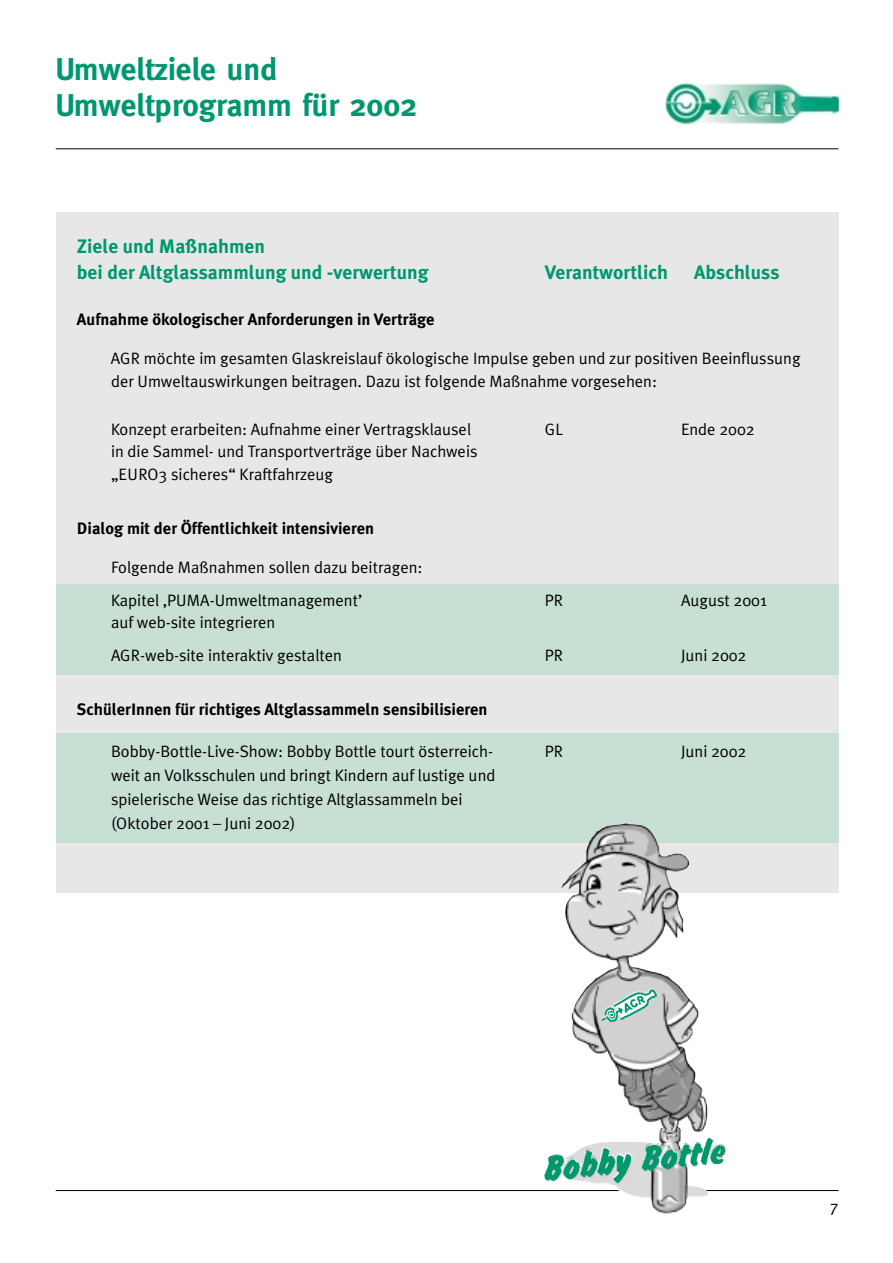
<style>
.page{position:relative;width:893px;height:1263px;background:#fff}
.page>*{position:absolute;margin:0;border:0;box-sizing:border-box;transform-origin:0 0}
.t1{font:700 31.5px/36px "Meta";color:#00976f}
.t2{font:700 19.5px/25.5px "Meta Plus";color:#00976f}
.t3{font:16.5px/22.5px "Meta Plus Normal";color:#000}
.t4{font:700 16.5px "Meta Plus";color:#000}
.t5{font:16.5px "Meta";color:#000}
</style>
<div class="page">
<div style="left:56px;top:213px;width:782px;height:680px;background:#e7e7e7"></div>
<div style="left:56px;top:585px;width:782px;height:90px;background:#c7e0d3"></div>
<div style="left:56px;top:733px;width:782px;height:110px;background:#c7e0d3"></div>
<hr style="left:56px;top:1190px;width:782px;height:1px;background:#000">
<img style="left:665px;top:83px;width:173px;height:41px">
<hr style="left:56px;top:148px;width:782px;height:1px;background:#000">
<img style="left:544px;top:823px;width:182px;height:391px">
<h1 class="t1" style="left:56px;top:54px;width:363px">Umweltziele und<br>Umweltprogramm für 2002</h1>
<p class="t2" style="left:77px;top:235px;width:353px">Ziele und Maßnahmen<br>bei der Altglassammlung und -verwertung</p>
<p class="t2" style="left:545px;top:261px;width:124px">Verantwortlich</p>
<p class="t2" style="left:694px;top:261px;width:87px">Abschluss</p>
<p class="t4" style="left:77px;top:313px;width:359px">Aufnahme ökologischer Anforderungen in Verträge</p>
<p class="t3" style="left:111px;top:349px;width:691px">AGR möchte im gesamten Glaskreislauf ökologische Impulse geben und zur positiven Beeinflussung der Umweltauswirkungen beitragen. Dazu ist folgende Maßnahme vorgesehen:</p>
<p class="t3" style="left:111px;top:419px;width:361px">Konzept erarbeiten: Aufnahme einer Vertragsklausel</p>
<p class="t3" style="left:545px;top:419px;width:20px">GL</p>
<p class="t3" style="left:681px;top:419px;width:75px">Ende 2002</p>
<p class="t3" style="left:111px;top:442px;width:368px">in die Sammel- und Transportverträge über Nachweis „EURO3 sicheres“ Kraftfahrzeug</p>
<p class="t4" style="left:77px;top:522px;width:298px">Dialog mit der Öffentlichkeit intensivieren</p>
<p class="t3" style="left:111px;top:552px;width:313px;line-height:33px">Folgende Maßnahmen sollen dazu beitragen:<br>Kapitel ‚PUMA-Umweltmanagement’</p>
<p class="t3" style="left:545px;top:590px;width:20px">PR</p>
<p class="t3" style="left:681px;top:590px;width:87px">August 2001</p>
<p class="t3" style="left:111px;top:607px;width:232px;line-height:33px">auf web-site integrieren<br>AGR-web-site interaktiv gestalten</p>
<p class="t3" style="left:545px;top:646px;width:20px">PR</p>
<p class="t3" style="left:681px;top:646px;width:67px">Juni 2002</p>
<p class="t4" style="left:77px;top:703px;width:412px">SchülerInnen für richtiges Altglassammeln sensibilisieren</p>
<p class="t3" style="left:111px;top:742px;width:383px">Bobby-Bottle-Live-Show: Bobby Bottle tourt österreich-</p>
<p class="t3" style="left:545px;top:742px;width:20px">PR</p>
<p class="t3" style="left:681px;top:742px;width:67px">Juni 2002</p>
<p class="t3" style="left:111px;top:765px;width:386px;line-height:24px">weit an Volksschulen und bringt Kindern auf lustige und spielerische Weise das richtige Altglassammeln bei (Oktober 2001 – Juni 2002)</p>
<p class="t5" style="left:829px;top:1200px;width:10px">7</p>
</div>
